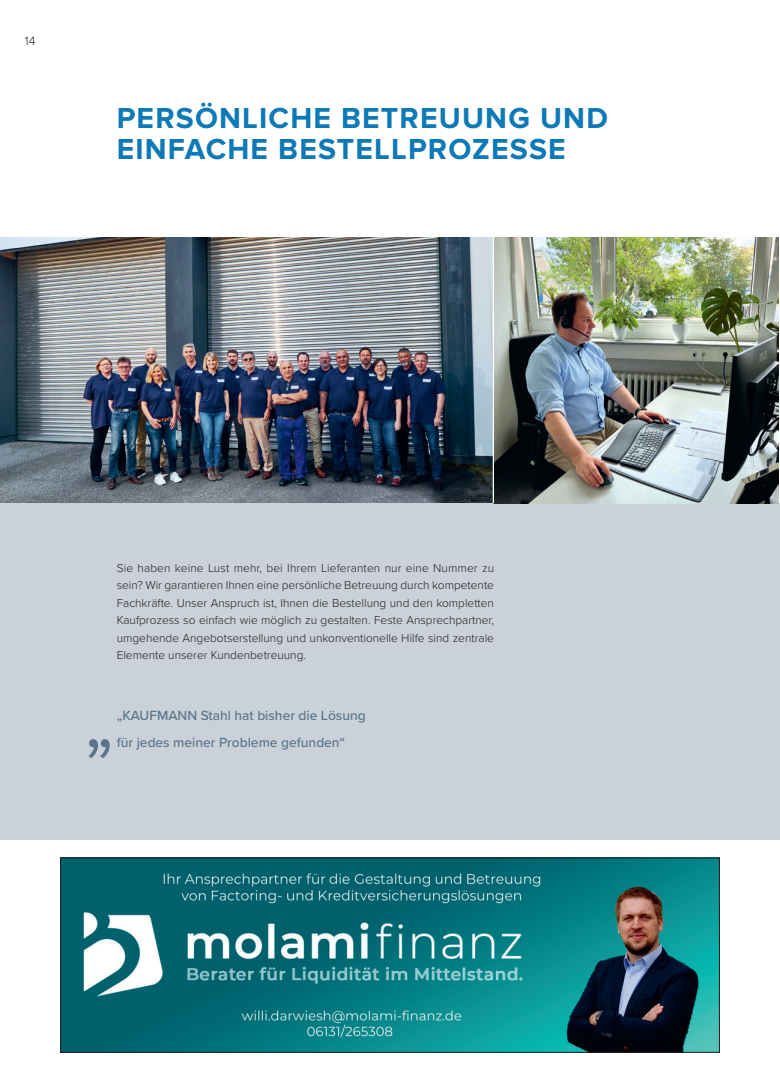
<style>
.page{position:relative;width:780px;height:1081px;background:#fff}
.page>*{position:absolute;margin:0;border:0;box-sizing:border-box;transform-origin:0 0}
.unter_Claim{font:700 30px/31.2px "Proxima Nova";letter-spacing:.04em;color:#0d79b6}
.Zitat{font:500 13.75px/26.2px "Proxima Nova";color:#5a7489}
.Historie{font:300 12.5px "Proxima Nova";color:#231f20}
.copy{font:300 11.88px/17.5px "Proxima Nova";color:#231f20;text-align:justify}
</style>
<div class="page">
<img style="left:0;top:237px;width:492px;height:266px">
<div style="left:0;top:503px;width:780px;height:337px;background:#cad1d8"></div>
<img style="left:494px;top:237px;width:284px;height:266px">
<img style="left:62px;top:859px;width:655px;height:191px">
<div style="left:60px;top:857px;width:659px;height:195px;border:1px solid #231f20"></div>
<svg style="left:88px;top:739px;width:22px;height:19px"></svg>
<p class="Historie" style="left:25px;top:32px;width:12px">14</p>
<p class="unter_Claim" style="left:117px;top:103px;width:492px">PERSÖNLICHE BETREUUNG UND<br>EINFACHE BESTELLPROZESSE</p>
<p class="copy" style="left:117px;top:558px;width:379px">Sie haben keine Lust mehr, bei Ihrem Lieferanten nur eine Nummer zu sein? Wir garantieren Ihnen eine persönliche Betreuung durch kompetente Fachkräfte. Unser Anspruch ist, Ihnen die Bestellung und den kompletten Kaufprozess so einfach wie möglich zu gestalten. Feste Ansprechpartner, umgehende Angebotserstellung und unkonventionelle Hilfe sind zentrale Elemente unserer Kundenbetreuung.</p>
<p class="Zitat" style="left:117px;top:702px;width:250px">„KAUFMANN Stahl hat bisher die Lösung für jedes meiner Probleme gefunden“</p>
</div>
